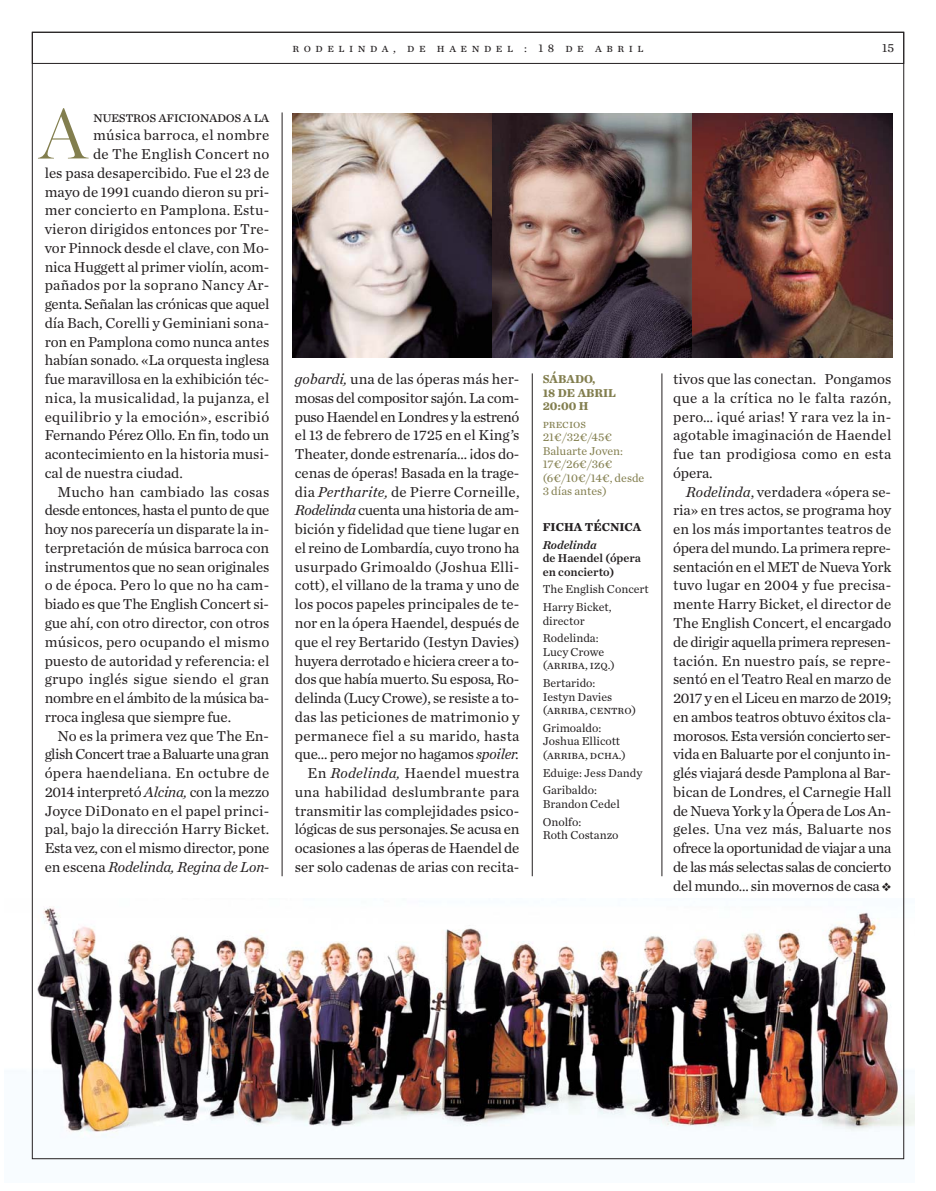
<style>
.page{position:relative;width:936px;height:1191px;background:#fff}
.page>*{position:absolute;margin:0;border:0;box-sizing:border-box;transform-origin:0 0}
.t1{font:300 69.9px "Chronicle Display";color:#827e4e}
.t2{font:15px/18.8px "Chronicle Text G1";letter-spacing:-.005em;color:#231f20;text-align:justify}
.t3{font:15px "Chronicle Text G1";letter-spacing:.015em;color:#231f20}
.t4{font:15px "Chronicle Text G1";letter-spacing:-.025em;color:#231f20}
.t5{font:15px "Chronicle Text G1";letter-spacing:.02em;color:#231f20}
.t6{font:15px "Chronicle Text G1";letter-spacing:-.035em;color:#231f20}
.t7{font:15px "Chronicle Text G1";letter-spacing:-.03em;color:#231f20}
.t8{font:15px "Chronicle Text G1";letter-spacing:.025em;color:#231f20}
.t9{font:italic 15px "Chronicle Text G1";letter-spacing:-.01em;color:#231f20}
.t10{font:15px "Chronicle Text G1 Roman SC";letter-spacing:-.03em;color:#231f20}
.t11{font:12.75px "Chronicle Text G1";color:#231f20}
.t12{font:12px/17.7px "Chronicle Text G1";color:#231f20}
.t13{font:12px/13.5px "Chronicle Text G1";color:#827e4e}
.t14{font:12px "Chronicle Text G1 Roman SC";color:#231f20}
.t15{font:12px "Chronicle Text G1 Roman SC";letter-spacing:.375em;color:#231f20}
.t16{font:12px/13.5px "Chronicle Text G1 Semi";color:#231f20}
.t17{font:700 12px/13.5px "Chronicle Text G1";color:#827e4e}
.t18{font:700 12px "Chronicle Text G1";color:#231f20}
.t19{font:italic 12px "Chronicle Text G1 Semi";color:#231f20}
.t20{font:12px "Chronicle Text G1 Roman SC";color:#827e4e}
.s1{font-family:"Chronicle Text G1 Roman SC"}
.s2{font-style:italic}
.s3{font-style:normal}
</style>
<div class="page">
<img style="left:31px;top:898px;width:883px;height:262px">
<hr style="left:532px;top:373px;width:1px;height:503px;background:#231f20">
<hr style="left:282px;top:112px;width:1px;height:764px;background:#231f20">
<div style="left:32px;top:32px;width:872px;height:32px;border:1px solid #231f20"></div>
<hr style="left:661px;top:373px;width:1px;height:503px;background:#231f20">
<img style="left:292px;top:114px;width:200px;height:243px">
<img style="left:492px;top:114px;width:200px;height:243px">
<img style="left:692px;top:114px;width:200px;height:243px">
<h1 class="t1" style="left:40px;top:108px;width:49px">A</h1>
<p class="t10" style="left:93px;top:108px;width:178px">nuestros aficionados a la</p>
<p class="t5" style="left:93px;top:130px;width:178px">música barroca<span class="s1">,</span> el nombre</p>
<p class="t5" style="left:93px;top:149px;width:178px">de The English Concert no</p>
<p class="t2" style="left:45px;top:165px;width:226px">les pasa desapercibido. Fue el 23 de</p>
<p class="t2" style="left:45px;top:183px;width:226px">mayo de 1991 cuando dieron su pri-</p>
<p class="t3" style="left:45px;top:205px;width:226px">mer concierto en Pamplona. Estu-</p>
<p class="t2" style="left:45px;top:221px;width:226px">vieron dirigidos entonces por Tre-</p>
<p class="t2" style="left:45px;top:240px;width:226px">vor Pinnock desde el clave, con Mo-</p>
<p class="t2" style="left:45px;top:258px;width:226px">nica Huggett al primer violín, acom-</p>
<p class="t3" style="left:45px;top:280px;width:226px">pañados por la soprano Nancy Ar-</p>
<p class="t4" style="left:45px;top:299px;width:226px">genta. Señalan las crónicas que aquel</p>
<p class="t2" style="left:45px;top:315px;width:226px">día Bach, Corelli y Geminiani sona-</p>
<p class="t2" style="left:45px;top:333px;width:226px">ron en Pamplona como nunca antes</p>
<p class="t2" style="left:45px;top:352px;width:226px">habían sonado. «La orquesta inglesa</p>
<p class="t2" style="left:45px;top:371px;width:226px">fue maravillosa en la exhibición téc-</p>
<p class="t5" style="left:45px;top:392px;width:226px">nica, la musicalidad, la pujanza, el</p>
<p class="t8" style="left:45px;top:411px;width:226px">equilibrio y la emoción», escribió</p>
<p class="t2" style="left:45px;top:427px;width:226px">Fernando Pérez Ollo. En fin, todo un</p>
<p class="t2" style="left:45px;top:446px;width:226px">acontecimiento en la historia musi-</p>
<p class="t2" style="left:45px;top:465px;width:140px">cal de nuestra ciudad.</p>
<p class="t3" style="left:57px;top:486px;width:213px">Mucho han cambiado las cosas</p>
<p class="t7" style="left:45px;top:505px;width:226px">desde entonces, hasta el punto de que</p>
<p class="t2" style="left:45px;top:521px;width:226px">hoy nos parecería un disparate la in-</p>
<p class="t2" style="left:45px;top:540px;width:226px">terpretación de música barroca con</p>
<p class="t2" style="left:45px;top:558px;width:226px">instrumentos que no sean originales</p>
<p class="t3" style="left:45px;top:580px;width:226px">o de época. Pero lo que no ha cam-</p>
<p class="t2" style="left:45px;top:596px;width:226px">biado es que The English Concert si-</p>
<p class="t2" style="left:45px;top:615px;width:226px">gue ahí, con otro director, con otros</p>
<p class="t3" style="left:45px;top:636px;width:226px">músicos, pero ocupando el mismo</p>
<p class="t2" style="left:45px;top:652px;width:226px">puesto de autoridad y referencia: el</p>
<p class="t3" style="left:45px;top:674px;width:226px">grupo inglés sigue siendo el gran</p>
<p class="t4" style="left:45px;top:692px;width:226px">nombre en el ámbito de la música ba-</p>
<p class="t2" style="left:45px;top:708px;width:188px">rroca inglesa que siempre fue.</p>
<p class="t2" style="left:57px;top:727px;width:213px">No es la primera vez que The En-</p>
<p class="t6" style="left:45px;top:749px;width:226px">glish Concert trae a Baluarte una gran</p>
<p class="t3" style="left:45px;top:767px;width:226px">ópera haendeliana. En octubre de</p>
<p class="t2" style="left:45px;top:783px;width:226px">2014 interpretó <span class="s2">Alcina,</span> con la mezzo</p>
<p class="t2" style="left:45px;top:802px;width:226px">Joyce DiDonato en el papel princi-</p>
<p class="t2" style="left:45px;top:821px;width:226px">pal, bajo la dirección Harry Bicket.</p>
<p class="t4" style="left:45px;top:842px;width:226px">Esta vez, con el mismo director, pone</p>
<p class="t9" style="left:45px;top:861px;width:226px"><span class="s3">en escena</span> Rodelinda, Regina de Lon-</p>
<p class="t15" style="left:292px;top:41px;width:352px">rodelinda, de haendel : 18 de abril</p>
<p class="t11" style="left:882px;top:44px;width:13px">15</p>
<p class="t17" style="left:542px;top:372px;width:75px">SÁBADO,<br>18 DE ABRIL<br>20:00 H</p>
<p class="t20" style="left:542px;top:416px;width:45px">precios</p>
<p class="t13" style="left:542px;top:431px;width:103px">21€/32€/45€<br>Baluarte Joven:<br>17€/26€/36€ (6€/10€/14€, desde<br>3 días antes)</p>
<p class="t18" style="left:542px;top:519px;width:100px">FICHA TÉCNICA</p>
<p class="t19" style="left:542px;top:540px;width:55px">Rodelinda</p>
<p class="t16" style="left:542px;top:551px;width:100px">de Haendel (ópera en concierto)</p>
<p class="t12" style="left:542px;top:581px;width:108px">The English Concert<br>Harry Bicket,</p>
<p class="t12" style="left:542px;top:613px;width:57px">director<br>Rodelinda:</p>
<p class="t12" style="left:542px;top:644px;width:63px">Lucy Crowe</p>
<p class="t14" style="left:542px;top:658px;width:73px">(arriba, izq.)</p>
<p class="t12" style="left:542px;top:677px;width:71px;line-height:13.5px">Bertarido:<br>Iestyn Davies</p>
<p class="t14" style="left:542px;top:703px;width:95px">(arriba, centro)</p>
<p class="t12" style="left:542px;top:722px;width:79px;line-height:13.5px">Grimoaldo:<br>Joshua Ellicott</p>
<p class="t14" style="left:542px;top:747px;width:85px">(arriba, dcha.)</p>
<p class="t12" style="left:542px;top:765px;width:101px">Eduige: Jess Dandy<br>Garibaldo:</p>
<p class="t12" style="left:542px;top:796px;width:79px">Brandon Cedel<br>Onolfo:</p>
<p class="t12" style="left:542px;top:827px;width:77px">Roth Costanzo</p>
<p class="t2" style="left:295px;top:371px;width:226px;text-align:right"><span class="s2">gobardi,</span> una de las óperas más her&shy;mosas del compositor sajón. La com&shy;puso Haendel en Londres y la estrenó el 13 de febrero de 1725 en el King’s Theater, donde estrenaría… ¡dos do&shy;cenas de óperas! Basada en la trage&shy;dia <span class="s2">Pertharite,</span> de Pierre Corneille, <span class="s2">Rodelinda</span> cuenta una historia de am&shy;bición y fidelidad que tiene lugar en el reino de Lombardía, cuyo trono ha usurpado Grimoaldo (Joshua Elli&shy;cott), el villano de la trama y uno de los pocos papeles principales de te&shy;nor en la ópera Haendel, después de que el rey Bertarido (Iestyn Davies) huyera derrotado e hiciera creer a to&shy;dos que había muerto. Su esposa, Ro&shy;delinda (Lucy Crowe), se resiste a to&shy;das las peticiones de matrimonio y permanece fiel a su marido, hasta que… pero mejor no hagamos <span class="s2">spoiler.<br></span>En <span class="s2">Rodelinda,</span> Haendel muestra una habilidad deslumbrante para transmitir las complejidades psico&shy;lógicas de sus personajes. Se acusa en ocasiones a las óperas de Haendel de ser solo cadenas de arias con recita-</p>
<p class="t2" style="left:673px;top:371px;width:220px">tivos que las conectan. Pongamos que a la crítica no le falta razón, pero… ¡qué arias! Y rara vez la in&shy;agotable imaginación de Haendel fue tan prodigiosa como en esta ópera.</p>
<p class="t2" style="left:673px;top:483px;width:220px;text-indent:13px"><span class="s2">Rodelinda</span>, verdadera «ópera se&shy;ria» en tres actos, se programa hoy en los más importantes teatros de ópera del mundo. La primera repre&shy;sentación en el MET de Nueva York tuvo lugar en 2004 y fue precisa&shy;mente Harry Bicket, el director de The English Concert, el encargado de dirigir aquella primera represen&shy;tación. En nuestro país, se repre&shy;sentó en el Teatro Real en marzo de 2017 y en el Liceu en marzo de 2019; en ambos teatros obtuvo éxitos cla&shy;morosos. Esta versión concierto ser&shy;vida en Baluarte por el conjunto in&shy;glés viajará desde Pamplona al Bar&shy;bican de Londres, el Carnegie Hall de Nueva York y la Ópera de Los An&shy;geles. Una vez más, Baluarte nos ofrece la oportunidad de viajar a una de las más selectas salas de concierto del mundo… sin movernos de casa ❖</p>
</div>
